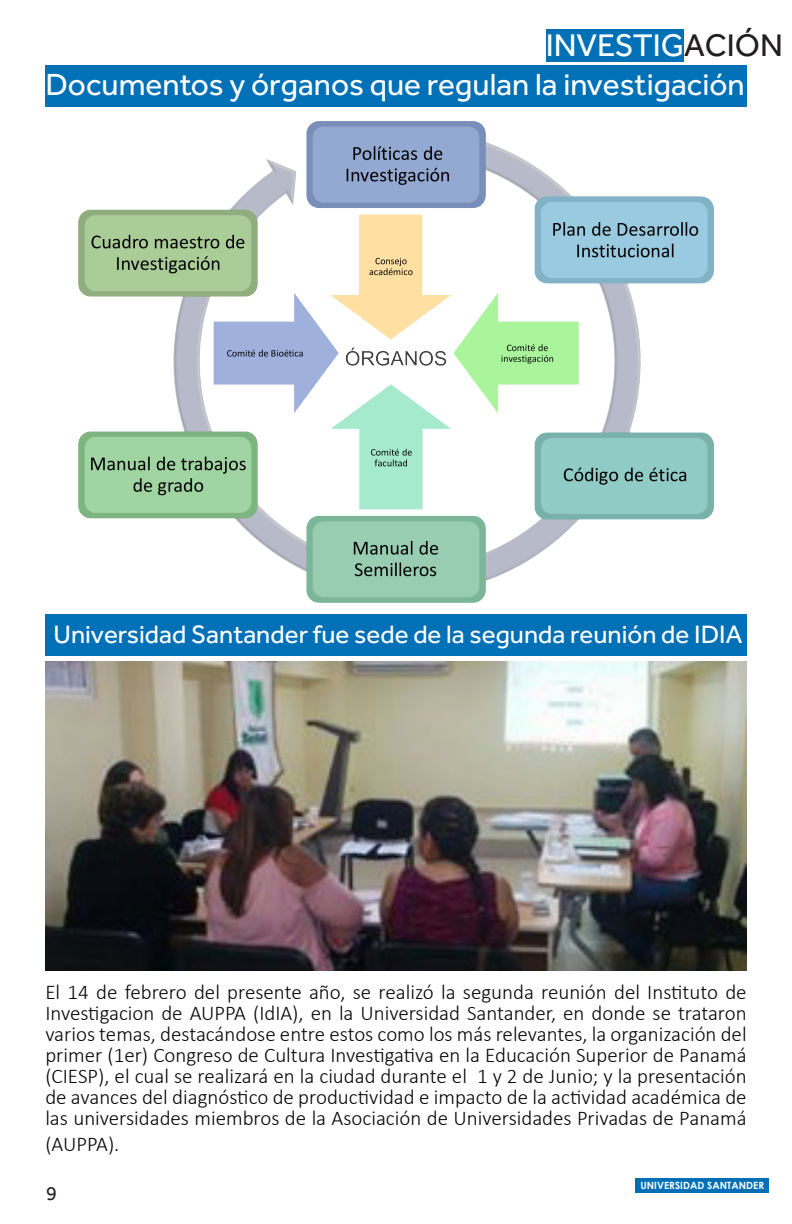
<style>
.page{position:relative;width:792px;height:1224px;background:#fff}
.page>*{position:absolute;margin:0;border:0;box-sizing:border-box;transform-origin:0 0}
.t1{font:32.4px "Effra";color:#fff}
.t2{font:31.6px "Effra";color:#fff}
.t3{font:26px "Effra";color:#fff}
.t4{font:300 21px/21px "Calibri";color:#040504;text-align:justify}
.t5{font:20px "Effra";color:#231f20}
.t6{font:700 10px "Century Gothic";color:#fff}
.s1{color:#231f20}
</style>
<div class="page">
<div style="left:635px;top:1179px;width:134px;height:14px;background:#006fb6"></div>
<div style="left:45px;top:65px;width:702px;height:42px;background:#0070b7"></div>
<div style="left:45px;top:614px;width:702px;height:41px;background:#0070b7"></div>
<div style="left:547px;top:29px;width:137px;height:32px;background:#0070b7"></div>
<img style="left:79px;top:121px;width:634px;height:482px">
<img style="left:45px;top:662px;width:702px;height:308px">
<p class="t1" style="left:546px;top:26px;width:239px">INVESTIG<span class="s1">ACIÓN</span></p>
<p class="t2" style="left:45px;top:66px;width:701px">Documentos y órganos que regulan la investigación</p>
<p class="t3" style="left:54px;top:619px;width:690px">Universidad Santander fue sede de la segunda reunión de IDIA</p>
<p class="t4" style="left:45px;top:981px;width:703px">El 14 de febrero del presente año, se realizó la segunda reunión del Instituto de Investigacion de AUPPA (IdIA), en la Universidad Santander, en donde se trataron varios temas, destacándose entre estos como los más relevantes, la organización del primer (1er) Congreso de Cultura Investigativa en la Educación Superior de Panamá (CIESP), el cual se realizará en la ciudad durante el 1 y 2 de Junio; y la presentación de avances del diagnóstico de productividad e impacto de la actividad académica de las universidades miembros de la Asociación de Universidades Privadas de Panamá</p>
<p class="t4" style="left:45px;top:1134px;width:76px">(AUPPA).</p>
<p class="t5" style="left:46px;top:1182px;width:12px">9</p>
<p class="t6" style="left:640px;top:1178px;width:125px">UNIVERSIDAD SANTANDER</p>
</div>
